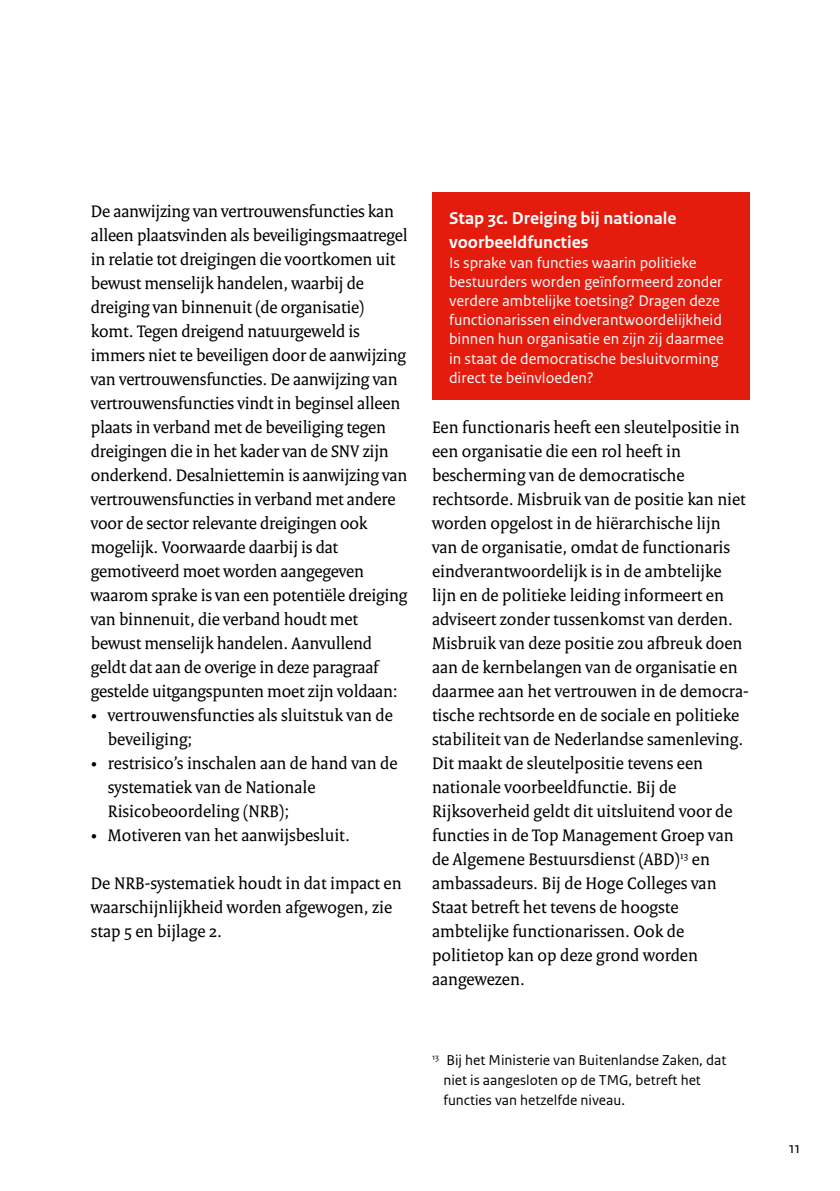
<style>
.page{position:relative;width:840px;height:1191px;background:#fff}
.page>*{position:absolute;margin:0;border:0;box-sizing:border-box;transform-origin:0 0}
.t1{font:18px/24px "Rijksoverheid Serif";color:#000}
.t2{font:700 18px/24px "Rijksoverheid Sans Text";color:#fff}
.t3{font:16px/19.2px "Rijksoverheid Sans Text";color:#fff}
.t4{font:16px "Rijksoverheid Sans Text";color:#000}
.t5{font:15px/20px "Rijksoverheid Sans Text";color:#000}
</style>
<div class="page">
<div style="left:432px;top:193px;width:316px;height:207px;background:#e41c0e"></div>
<p class="t1" style="left:91px;top:199px;width:318px">De aanwijzing van vertrouwensfuncties kan alleen plaatsvinden als beveiligingsmaatregel in relatie tot dreigingen die voortkomen uit bewust menselijk handelen, waarbij de dreiging van binnenuit (de organisatie) komt. Tegen dreigend natuurgeweld is immers niet te beveiligen door de aanwijzing van vertrouwensfuncties. De aanwijzing van vertrouwensfuncties vindt in beginsel alleen plaats in verband met de beveiliging tegen dreigingen die in het kader van de SNV zijn onderkend. Desalniettemin is aanwijzing van vertrouwensfuncties in verband met andere voor de sector relevante dreigingen ook mogelijk. Voorwaarde daarbij is dat gemotiveerd moet worden aangegeven waarom sprake is van een potentiële dreiging van binnenuit, die verband houdt met bewust menselijk handelen. Aanvullend geldt dat aan de overige in deze paragraaf gestelde uitgangspunten moet zijn voldaan:</p>
<p class="t1" style="left:108px;top:703px;width:286px;text-indent:-17px">• vertrouwensfuncties als sluitstuk van de beveiliging;</p>
<p class="t1" style="left:108px;top:751px;width:291px;text-indent:-17px">• restrisico’s inschalen aan de hand van de systematiek van de Nationale<br>Risicobeoordeling (NRB);</p>
<p class="t1" style="left:91px;top:823px;width:261px">• Motiveren van het aanwijsbesluit.</p>
<p class="t1" style="left:91px;top:871px;width:312px">De NRB-systematiek houdt in dat impact en waarschijnlijkheid worden afgewogen, zie stap 5 en bijlage 2.</p>
<p class="t2" style="left:449px;top:207px;width:229px">Stap 3c. Dreiging bij nationale voorbeeldfuncties</p>
<p class="t3" style="left:449px;top:253px;width:276px">Is sprake van functies waarin politieke bestuurders worden geïnformeerd zonder verdere ambtelijke toetsing? Dragen deze functionarissen eindverantwoordelijkheid binnen hun organisatie en zijn zij daarmee in staat de democratische besluitvorming direct te beïnvloeden?</p>
<p class="t1" style="left:432px;top:415px;width:318px">Een functionaris heeft een sleutelpositie in een organisatie die een rol heeft in bescherming van de democratische rechtsorde. Misbruik van de positie kan niet worden opgelost in de hiërarchische lijn van de organisatie, omdat de functionaris eindverantwoordelijk is in de ambtelijke lijn en de politieke leiding informeert en adviseert zonder tussenkomst van derden.<br>Misbruik van deze positie zou afbreuk doen aan de kernbelangen van de organisatie en daarmee aan het vertrouwen in de democra&shy;tische rechtsorde en de sociale en politieke stabiliteit van de Nederlandse samenleving.<br>Dit maakt de sleutelpositie tevens een nationale voorbeeldfunctie. Bij de Rijksoverheid geldt dit uitsluitend voor de functies in de Top Management Groep van de Algemene Bestuursdienst (ABD)<sup>13</sup> en ambassadeurs. Bij de Hoge Colleges van Staat betreft het tevens de hoogste ambtelijke functionarissen. Ook de politietop kan op deze grond worden aangewezen.</p>
<p class="t5" style="left:443px;top:1050px;width:284px;text-indent:-11px"><sup>13</sup> Bij het Ministerie van Buitenlandse Zaken, dat niet is aangesloten op de TMG, betreft het functies van hetzelfde niveau.</p>
<p class="t4" style="left:788px;top:1138px;width:13px">11</p>
</div>
